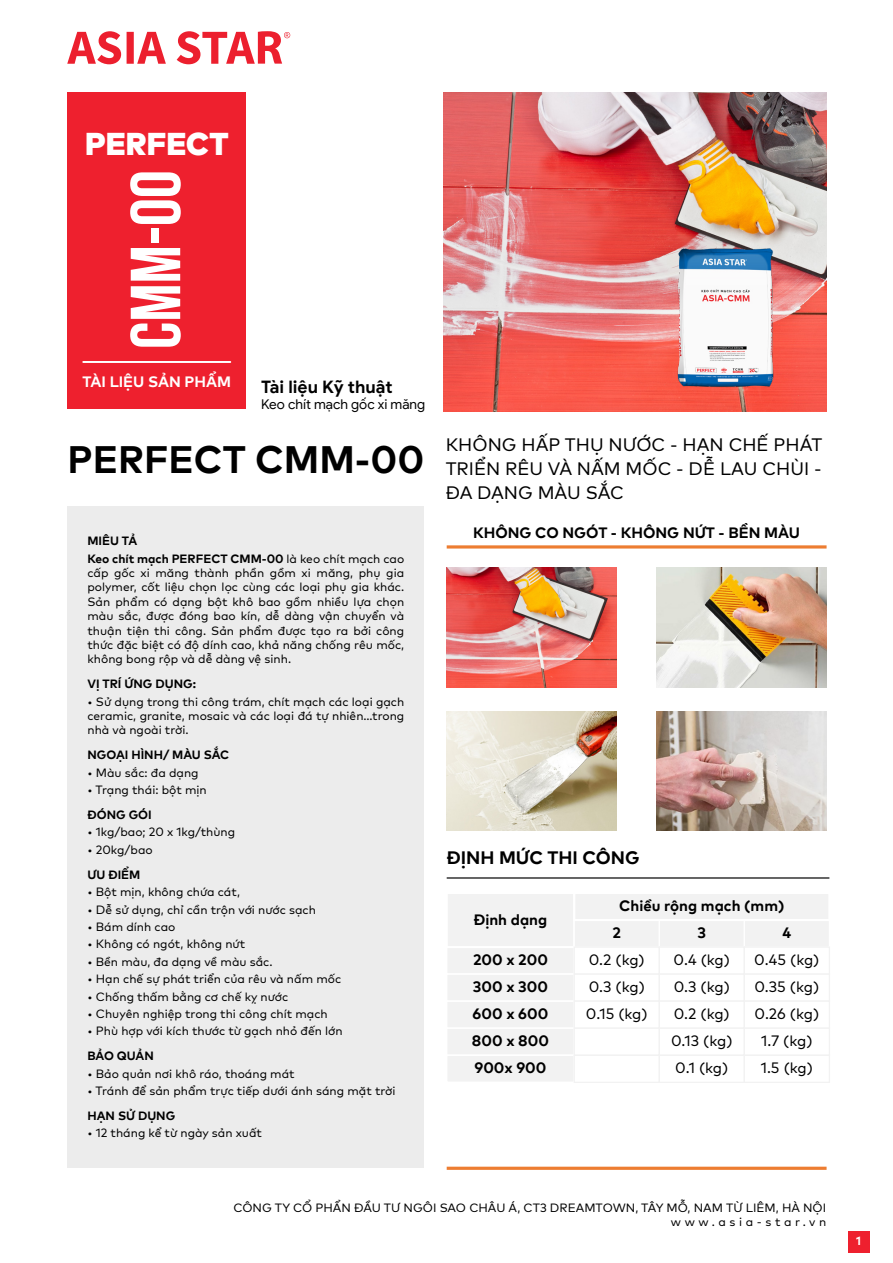
<style>
.page{position:relative;width:893px;height:1263px;background:#fff}
.page>*{position:absolute;margin:0;border:0;box-sizing:border-box;transform-origin:0 0}
.t1{font:70.65px "UTM Bebas";color:#fff}
.t2{font:38.1px "UAS Bold";color:#000}
.t3{font:31.5px "UAS Black";color:#fff}
.t4{font:18px/24px "UAS Book";color:#000;text-align:justify}
.t5{font:18px "UAS Bold";color:#000}
.t6{font:700 17.25px "Google Sans";color:#000}
.t7{font:15px "UAS Book";letter-spacing:-.02em;color:#000}
.t8{font:15px/27px "UAS Bold";color:#000;text-align:justify}
.t9{font:15px "UAS Bold";color:#fff}
.t10{font:13.5px "Google Sans";color:#000}
.t11{font:12px/14.4px "UAS Book";color:#000;text-align:justify}
.t12{font:12px/17.4px "UAS Bold";color:#000}
.t13{font:12px "UAS Bold";color:#fff}
.s1{font-family:"UAS Book"}
</style>
<div class="page">
<div style="left:848px;top:1231px;width:21px;height:21px;background:#ee202e"></div>
<svg style="left:67px;top:31px;width:223px;height:33px"></svg>
<img style="left:444px;top:92px;width:382px;height:319px">
<img style="left:629px;top:221px;width:194px;height:189px">
<div style="left:68px;top:506px;width:356px;height:662px;background:#ececec"></div>
<hr style="left:447px;top:545px;width:380px;height:3px;background:#ed7d31">
<hr style="left:447px;top:1167px;width:380px;height:3px;background:#ed7d31">
<div style="left:68px;top:92px;width:178px;height:317px;background:#ee202e"></div>
<hr style="left:82px;top:361px;width:149px;height:2px;background:#fff">
<img style="left:447px;top:568px;width:170px;height:119px">
<img style="left:447px;top:712px;width:170px;height:119px">
<img style="left:656px;top:568px;width:170px;height:119px">
<img style="left:656px;top:712px;width:170px;height:119px">
<div style="left:446px;top:946px;width:129px;height:29px;background:#f2f2f2"></div>
<div style="left:446px;top:973px;width:129px;height:29px;background:#f2f2f2;border:2px solid #fff"></div>
<div style="left:446px;top:1000px;width:129px;height:29px;background:#f2f2f2;border:2px solid #fff"></div>
<div style="left:446px;top:1027px;width:129px;height:29px;background:#f2f2f2;border:2px solid #fff"></div>
<div style="left:446px;top:1054px;width:129px;height:29px;background:#f2f2f2;border:2px solid #fff"></div>
<div style="left:446px;top:892px;width:129px;height:56px;background:#f2f2f2;border:2px solid #fff"></div>
<div style="left:574px;top:919px;width:86px;height:29px;background:#f2f2f2;border:1px solid #fff"></div>
<div style="left:659px;top:919px;width:86px;height:29px;background:#f2f2f2;border:1px solid #fff"></div>
<div style="left:744px;top:919px;width:86px;height:29px;background:#f2f2f2;border:1px solid #fff"></div>
<div style="left:573px;top:892px;width:257px;height:29px;background:#f2f2f2;border:2px solid #fff"></div>
<hr style="left:447px;top:877px;width:382px;height:1px;background:#000">
<div style="left:574px;top:946px;width:86px;height:29px;background:#fff;border:1px solid #f2f2f2"></div>
<div style="left:659px;top:946px;width:86px;height:29px;background:#fff;border:1px solid #f2f2f2"></div>
<div style="left:744px;top:946px;width:86px;height:29px;background:#fff;border:1px solid #f2f2f2"></div>
<div style="left:574px;top:973px;width:86px;height:29px;background:#fff;border:1px solid #f2f2f2"></div>
<div style="left:659px;top:973px;width:86px;height:29px;background:#fff;border:1px solid #f2f2f2"></div>
<div style="left:744px;top:973px;width:86px;height:29px;background:#fff;border:1px solid #f2f2f2"></div>
<div style="left:574px;top:1000px;width:86px;height:29px;background:#fff;border:1px solid #f2f2f2"></div>
<div style="left:659px;top:1000px;width:86px;height:29px;background:#fff;border:1px solid #f2f2f2"></div>
<div style="left:744px;top:1000px;width:86px;height:29px;background:#fff;border:1px solid #f2f2f2"></div>
<div style="left:574px;top:1027px;width:86px;height:29px;background:#fff;border:1px solid #f2f2f2"></div>
<div style="left:659px;top:1027px;width:86px;height:29px;background:#fff;border:1px solid #f2f2f2"></div>
<div style="left:744px;top:1027px;width:86px;height:29px;background:#fff;border:1px solid #f2f2f2"></div>
<div style="left:574px;top:1055px;width:86px;height:28px;background:#fff;border:1px solid #f2f2f2"></div>
<div style="left:659px;top:1055px;width:86px;height:28px;background:#fff;border:1px solid #f2f2f2"></div>
<div style="left:744px;top:1055px;width:86px;height:28px;background:#fff;border:1px solid #f2f2f2"></div>
<h3 class="t3" style="left:85px;top:120px;width:145px">PERFECT</h3>
<h1 class="t1" style="left:104px;top:349px;width:180px;rotate:-90deg">CMM-00</h1>
<p class="t9" style="left:82px;top:370px;width:150px">TÀI LIỆU SẢN PHẨM</p>
<h3 class="t6" style="left:261px;top:376px;width:133px">Tài liệu Kỹ thuật</h3>
<p class="t10" style="left:261px;top:396px;width:166px">Keo chít mạch gốc xi măng</p>
<h2 class="t2" style="left:68px;top:431px;width:358px">PERFECT CMM-00</h2>
<p class="t12" style="left:87px;top:531px;width:318px">MIÊU TẢ<br>Keo chít mạch PERFECT CMM-00 <span class="s1">là keo chít mạch cao</span></p>
<p class="t11" style="left:87px;top:564px;width:318px">cấp gốc xi măng thành phần gồm xi măng, phụ gia polymer, cốt liệu chọn lọc cùng các loại phụ gia khác.<br>Sản phẩm có dạng bột khô bao gồm nhiều lựa chọn màu sắc, được đóng bao kín, dễ dàng vận chuyển và thuận tiện thi công. Sản phẩm được tạo ra bởi công thức đặc biệt có độ dính cao, khả năng chống rêu mốc, không bong rộp và dễ dàng vệ sinh.</p>
<p class="t12" style="left:87px;top:674px;width:110px">VỊ TRÍ ỨNG DỤNG:</p>
<p class="t11" style="left:87px;top:693px;width:318px">• Sử dụng trong thi công trám, chít mạch các loại gạch ceramic, granite, mosaic và các loại đá tự nhiên…trong nhà và ngoài trời.</p>
<p class="t12" style="left:87px;top:745px;width:143px">NGOẠI HÌNH/ MÀU SẮC</p>
<p class="t11" style="left:87px;top:764px;width:113px">• Màu sắc: đa dạng</p>
<p class="t11" style="left:87px;top:782px;width:121px">• Trạng thái: bột mịn</p>
<p class="t12" style="left:87px;top:805px;width:66px">ĐÓNG GÓI</p>
<p class="t11" style="left:87px;top:824px;width:149px">• 1kg/bao; 20 x 1kg/thùng</p>
<p class="t11" style="left:87px;top:841px;width:67px">• 20kg/bao</p>
<p class="t12" style="left:87px;top:865px;width:54px">ƯU ĐIỂM</p>
<p class="t11" style="left:87px;top:884px;width:154px">• Bột mịn, không chứa cát,</p>
<p class="t11" style="left:87px;top:901px;width:230px">• Dễ sử dụng, chỉ cần trộn với nước sạch</p>
<p class="t11" style="left:87px;top:918px;width:89px">• Bám dính cao</p>
<p class="t11" style="left:87px;top:936px;width:159px">• Không có ngót, không nứt</p>
<p class="t11" style="left:87px;top:953px;width:187px">• Bền màu, đa dạng về màu sắc.</p>
<p class="t11" style="left:87px;top:971px;width:255px">• Hạn chế sự phát triển của rêu và nấm mốc</p>
<p class="t11" style="left:87px;top:988px;width:202px">• Chống thấm bằng cơ chế kỵ nước</p>
<p class="t11" style="left:87px;top:1005px;width:242px">• Chuyên nghiệp trong thi công chít mạch</p>
<p class="t11" style="left:87px;top:1023px;width:257px">• Phù hợp với kích thước từ gạch nhỏ đến lớn</p>
<p class="t12" style="left:87px;top:1046px;width:68px">BẢO QUẢN</p>
<p class="t11" style="left:87px;top:1065px;width:209px">• Bảo quản nơi khô ráo, thoáng mát</p>
<p class="t11" style="left:87px;top:1083px;width:310px">• Tránh để sản phẩm trực tiếp dưới ánh sáng mặt trời</p>
<p class="t12" style="left:87px;top:1106px;width:89px">HẠN SỬ DỤNG</p>
<p class="t11" style="left:87px;top:1125px;width:176px">• 12 tháng kể từ ngày sản xuất</p>
<h3 class="t4" style="left:446px;top:431px;width:378px">KHÔNG HẤP THỤ NƯỚC - HẠN CHẾ PHÁT TRIỂN RÊU VÀ NẤM MỐC - DỄ LAU CHÙI - ĐA DẠNG MÀU SẮC</h3>
<p class="t8" style="left:473px;top:518px;width:328px">KHÔNG CO NGÓT - KHÔNG NỨT - BỀN MÀU</p>
<h3 class="t5" style="left:447px;top:844px;width:194px">ĐỊNH MỨC THI CÔNG</h3>
<p class="t8" style="left:474px;top:904px;width:75px">Định dạng</p>
<p class="t8" style="left:472px;top:945px;width:79px">200 x 200<br>300 x 300<br>600 x 600<br>800 x 800<br>900x 900</p>
<p class="t8" style="left:619px;top:891px;width:167px">Chiều rộng mạch (mm)</p>
<p class="t8" style="left:613px;top:918px;width:10px">2</p>
<p class="t8" style="left:697px;top:918px;width:10px">3</p>
<p class="t8" style="left:782px;top:918px;width:10px">4</p>
<p class="t7" style="left:589px;top:948px;width:58px">0.2 (kg)</p>
<p class="t7" style="left:674px;top:948px;width:58px">0.4 (kg)</p>
<p class="t7" style="left:754px;top:948px;width:67px">0.45 (kg)</p>
<p class="t7" style="left:589px;top:975px;width:58px">0.3 (kg)</p>
<p class="t7" style="left:674px;top:975px;width:58px">0.3 (kg)</p>
<p class="t7" style="left:754px;top:975px;width:66px">0.35 (kg)</p>
<p class="t7" style="left:586px;top:1003px;width:63px">0.15 (kg)</p>
<p class="t7" style="left:674px;top:1003px;width:58px">0.2 (kg)</p>
<p class="t7" style="left:754px;top:1003px;width:66px">0.26 (kg)</p>
<p class="t7" style="left:671px;top:1030px;width:63px">0.13 (kg)</p>
<p class="t7" style="left:761px;top:1030px;width:53px">1.7 (kg)</p>
<p class="t7" style="left:675px;top:1057px;width:55px">0.1 (kg)</p>
<p class="t7" style="left:761px;top:1057px;width:54px">1.5 (kg)</p>
<p class="t11" style="left:233px;top:1199px;width:594px;text-align:right">CÔNG TY CỔ PHẨN ĐẦU TƯ NGÔI SAO CHÂU Á, CT3 DREAMTOWN, TÂY MỖ, NAM TỪ LIÊM, HÀ NỘI www.asia-star.vn</p>
<p class="t13" style="left:856px;top:1232px;width:6px">1</p>
</div>
